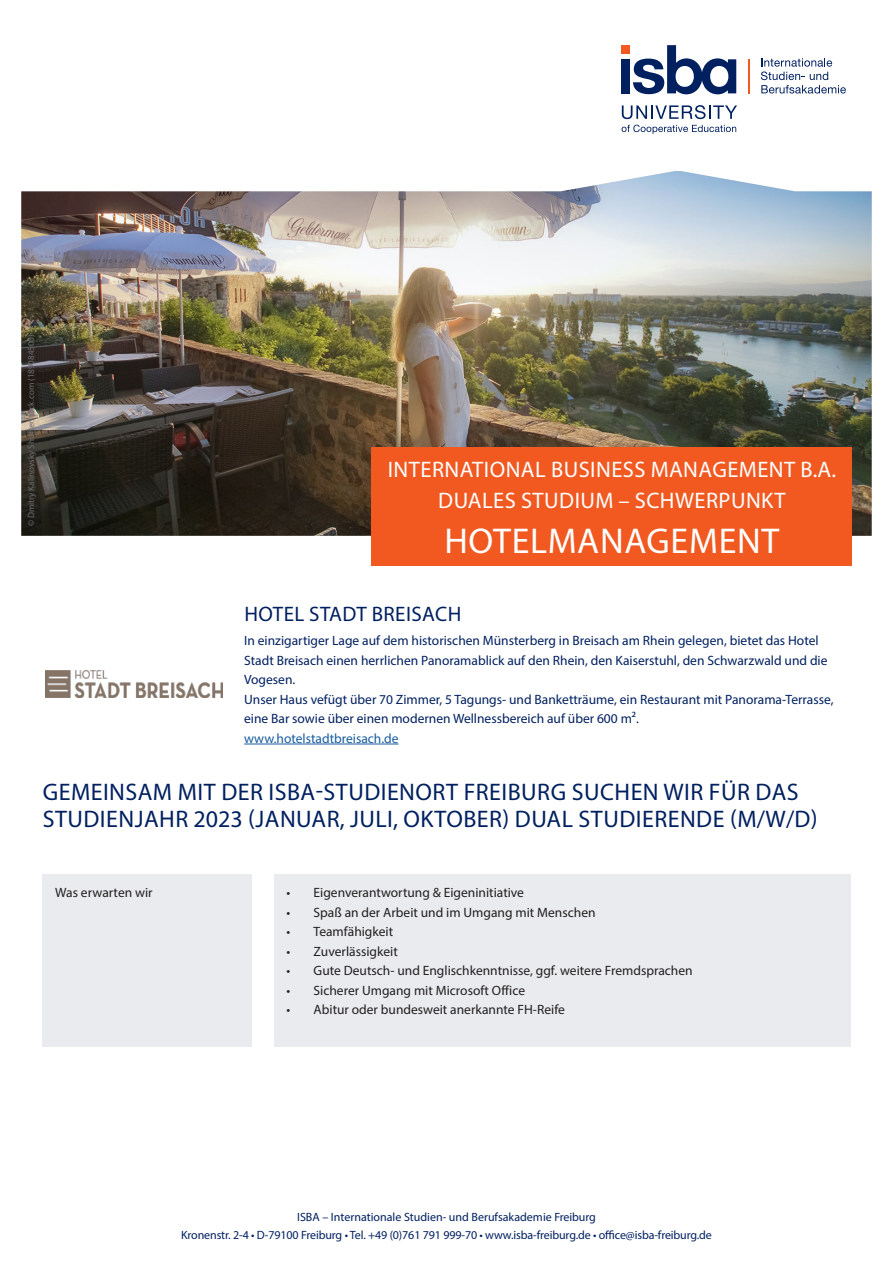
<style>
.page{position:relative;width:893px;height:1263px;background:#fff}
.page>*{position:absolute;margin:0;border:0;box-sizing:border-box;transform-origin:0 0}
.t1{font:36px "Myriad Pro";letter-spacing:.02em;color:#fff}
.t2{font:24px/27px "Myriad Pro";letter-spacing:.02em;color:#012060}
.t3{font:22.5px/31.5px "Myriad Pro";letter-spacing:.02em;color:#fff;text-align:center}
.t4{font:21px "Myriad Pro";letter-spacing:.02em;color:#012060}
.t5{font:13.5px/19.5px "Myriad Pro";color:#012060}
.t6{font:13.5px "Myriad Pro";color:#231f20}
.t7{font:13.5px "Myriad Pro";color:#175d9e}
.t8{font:12px/18px "Myriad Pro";letter-spacing:-.01em;color:#012060;text-align:center}
.t9{font:9px "Myriad Pro";color:#6d6e71}
</style>
<div class="page">
<img style="left:21px;top:171px;width:851px;height:365px">
<hr style="left:748px;top:59px;width:2px;height:35px;background:#f15921">
<div style="left:622px;top:59px;width:8px;height:34px;background:#012060"></div>
<div style="left:621px;top:45px;width:9px;height:9px;background:#f15921"></div>
<svg style="left:633px;top:45px;width:103px;height:49px"></svg>
<svg style="left:761px;top:58px;width:85px;height:36px"></svg>
<svg style="left:622px;top:105px;width:115px;height:14px"></svg>
<svg style="left:622px;top:125px;width:114px;height:9px"></svg>
<div style="left:43px;top:874px;width:209px;height:173px;background:#e9ebee"></div>
<div style="left:372px;top:447px;width:480px;height:119px;background:#f15921"></div>
<hr style="left:244px;top:744px;width:155px;height:1px;background:#175d9e">
<div style="left:274px;top:874px;width:576px;height:172px;background:#e9ebee"></div>
<img style="left:45px;top:670px;width:178px;height:27px">
<p class="t9" style="left:26px;top:526px;width:194px;rotate:-90deg">© Dmitry Kalinovsky Shutterstock.com (189084500)</p>
<h3 class="t3" style="left:388px;top:454px;width:450px">INTERNATIONAL BUSINESS MANAGEMENT B.A.<br>DUALES STUDIUM – SCHWERPUNKT</h3>
<h1 class="t1" style="left:444px;top:523px;width:337px">HOTELMANAGEMENT</h1>
<h3 class="t4" style="left:244px;top:604px;width:219px">HOTEL STADT BREISACH</h3>
<p class="t5" style="left:244px;top:631px;width:591px">In einzigartiger Lage auf dem historischen Münsterberg in Breisach am Rhein gelegen, bietet das Hotel Stadt Breisach einen herrlichen Panoramablick auf den Rhein, den Kaiserstuhl, den Schwarzwald und die Vogesen.<br>Unser Haus vefügt über 70 Zimmer, 5 Tagungs- und Banketträume, ein Restaurant mit Panorama-Terrasse, eine Bar sowie über einen modernen Wellnessbereich auf über 600 m².</p>
<p class="t7" style="left:244px;top:731px;width:156px">www.hotelstadtbreisach.de</p>
<h2 class="t2" style="left:43px;top:779px;width:776px">GEMEINSAM MIT DER ISBA-STUDIENORT FREIBURG SUCHEN WIR FÜR DAS<br>STUDIENJAHR 2023 (JANUAR, JULI, OKTOBER) DUAL STUDIERENDE (M/W/D)</h2>
<p class="t6" style="left:55px;top:886px;width:99px">Was erwarten wir</p>
<p class="t6" style="left:287px;top:886px;width:239px">• Eigenverantwortung &amp; Eigeninitiative</p>
<p class="t6" style="left:287px;top:905px;width:310px">• Spaß an der Arbeit und im Umgang mit Menschen</p>
<p class="t6" style="left:287px;top:925px;width:108px">• Teamfähigkeit</p>
<p class="t6" style="left:287px;top:944px;width:113px">• Zuverlässigkeit</p>
<p class="t6" style="left:287px;top:964px;width:408px">• Gute Deutsch- und Englischkenntnisse, ggf. weitere Fremdsprachen</p>
<p class="t6" style="left:287px;top:983px;width:240px">• Sicherer Umgang mit Microsoft Office</p>
<p class="t6" style="left:287px;top:1003px;width:280px">• Abitur oder bundesweit anerkannte FH-Reife</p>
<p class="t8" style="left:181px;top:1208px;width:532px">ISBA – Internationale Studien- und Berufsakademie Freiburg<br>Kronenstr. 2-4 • D-79100 Freiburg • Tel. +49 (0)761 791 999-70 • www.isba-freiburg.de • office@isba-freiburg.de</p>
</div>
